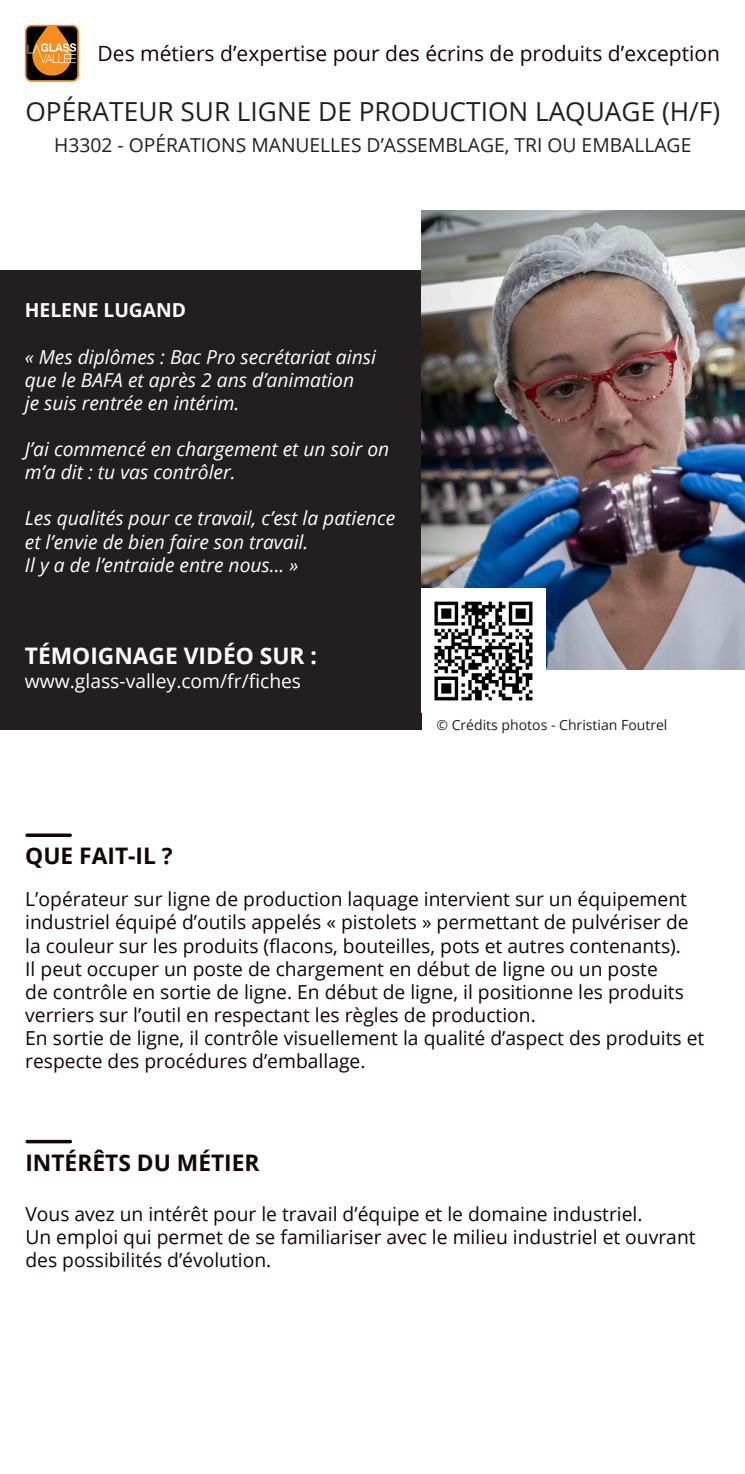
<style>
.page{position:relative;width:745px;height:1474px;background:#fff}
.page>*{position:absolute;margin:0;border:0;box-sizing:border-box;transform-origin:0 0}
.t1{font:26.25px "Open Sans";color:#231f20}
.t2{font:700 22.75px "Open Sans";color:#130407}
.t3{font:700 22.75px "Open Sans";color:#fff}
.t4{font:21px "Open Sans";color:#130407}
.t5{font:19.25px/23.1px "Open Sans";color:#130407}
.t6{font:italic 19.25px/23.1px "Open Sans";color:#fff}
.t7{font:19.25px "Open Sans";color:#231f20}
.t8{font:19.25px "Open Sans";color:#fff}
.t9{font:700 19.25px "Open Sans";color:#fff}
.t10{font:14px "Open Sans";color:#231f20}
</style>
<div class="page">
<div style="left:0;top:270px;width:421px;height:459px;background:#231f20"></div>
<div style="left:26px;top:26px;width:52px;height:55px;background:#000;border-radius:6px"></div>
<div style="left:25px;top:25px;width:54px;height:57px;border:2px solid #f68e1e;border-radius:6px"></div>
<svg style="left:28px;top:26px;width:48px;height:50px"></svg>
<svg style="left:27px;top:833px;width:43px;height:4px"></svg>
<img style="left:421px;top:211px;width:323px;height:459px">
<svg style="left:27px;top:1139px;width:43px;height:4px"></svg>
<img style="left:421px;top:588px;width:124px;height:113px">
<p class="t4" style="left:97px;top:39px;width:623px">Des métiers d’expertise pour des écrins de produits d’exception</p>
<p class="t1" style="left:25px;top:93px;width:695px">OPÉRATEUR SUR LIGNE DE PRODUCTION LAQUAGE (H/F)</p>
<p class="t7" style="left:54px;top:132px;width:638px">H3302 - OPÉRATIONS MANUELLES D’ASSEMBLAGE, TRI OU EMBALLAGE</p>
<p class="t9" style="left:25px;top:297px;width:163px">HELENE LUGAND</p>
<p class="t6" style="left:25px;top:344px;width:352px">« Mes diplômes : Bac Pro secrétariat ainsi que le BAFA et après 2 ans d’animation</p>
<p class="t6" style="left:25px;top:391px;width:216px">je suis rentrée en intérim.</p>
<p class="t6" style="left:25px;top:437px;width:366px">J’ai commencé en chargement et un soir on m’a dit : tu vas contrôler.</p>
<p class="t6" style="left:25px;top:506px;width:371px">Les qualités pour ce travail, c’est la patience et l’envie de bien faire son travail.</p>
<p class="t6" style="left:25px;top:552px;width:275px">Il y a de l’entraide entre nous... »</p>
<p class="t3" style="left:25px;top:640px;width:293px">TÉMOIGNAGE VIDÉO SUR :</p>
<p class="t8" style="left:25px;top:667px;width:278px">www.glass-valley.com/fr/fiches</p>
<p class="t10" style="left:436px;top:715px;width:232px">© Crédits photos - Christian Foutrel</p>
<p class="t2" style="left:25px;top:840px;width:149px">QUE FAIT-IL ?</p>
<p class="t5" style="left:25px;top:887px;width:664px">L’opérateur sur ligne de production laquage intervient sur un équipement industriel équipé d’outils appelés « pistolets » permettant de pulvériser de la couleur sur les produits (flacons, bouteilles, pots et autres contenants).<br>Il peut occuper un poste de chargement en début de ligne ou un poste<br>de contrôle en sortie de ligne. En début de ligne, il positionne les produits verriers sur l’outil en respectant les règles de production.</p>
<p class="t5" style="left:25px;top:1025px;width:680px">En sortie de ligne, il contrôle visuellement la qualité d’aspect des produits et respecte des procédures d’emballage.</p>
<p class="t2" style="left:25px;top:1146px;width:235px">INTÉRÊTS DU MÉTIER</p>
<p class="t5" style="left:25px;top:1202px;width:618px">Vous avez un intérêt pour le travail d’équipe et le domaine industriel.</p>
<p class="t5" style="left:25px;top:1225px;width:671px">Un emploi qui permet de se familiariser avec le milieu industriel et ouvrant des possibilités d’évolution.</p>
</div>
